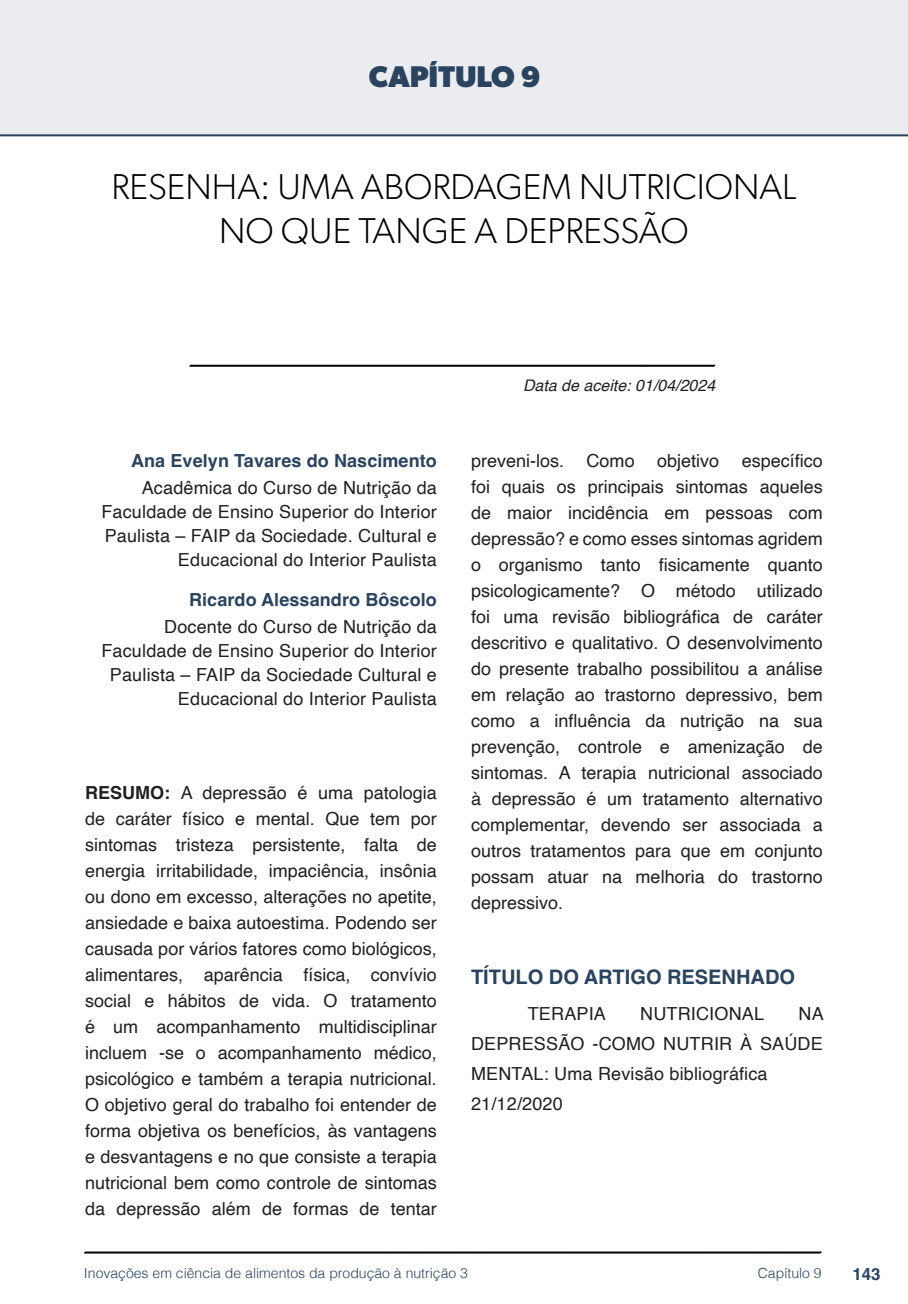
<style>
.page{position:relative;width:908px;height:1304px;background:#fff}
.page>*{position:absolute;margin:0;border:0;box-sizing:border-box;transform-origin:0 0}
.nome_artigos{font:300 36px/44px "Gibson";color:#000;text-align:center}
.capítulos{font:700 30px "Gibson";color:#2a435e}
.TITULOS{font:700 20px "Helvetica";color:#2a435e}
.Resumos_e_PC_TXT{font:18px/26px "Helvetica";color:#231f20;text-align:justify}
.info_autores{font:18px/24px "Helvetica";letter-spacing:.01em;color:#231f20;text-align:right}
.txt{font:18px/30px "Helvetica";letter-spacing:.01em;color:#231f20;text-align:justify}
.nome_autores{font:700 18px "Helvetica";letter-spacing:.005em;color:#2a435e}
.t1{font:700 16.8px "Helvetica";color:#2a435e}
.t2{font:italic 16px "Helvetica";color:#231f20}
.t3{font:300 14px "Helvetica";color:#2a435e}
.s1{font-weight:700}
</style>
<div class="page">
<svg style="left:84px;top:1251px;width:737px;height:3px;background:#515151"></svg>
<div style="left:0;top:0;width:907px;height:136px;background:#eaecef"></div>
<svg style="left:189px;top:364px;width:526px;height:3px;background:#4f4f4f"></svg>
<div style="left:44px;top:72px;width:68px;height:61px;background:#eaecef"></div>
<p class="capítulos" style="left:369px;top:58px;width:173px">CAPÍTULO 9</p>
<p class="nome_artigos" style="left:111px;top:164px;width:686px">RESENHA: UMA ABORDAGEM NUTRICIONAL<br>NO QUE TANGE A DEPRESSÃO</p>
<p class="nome_autores" style="left:131px;top:450px;width:307px">Ana Evelyn Tavares do Nascimento</p>
<p class="info_autores" style="left:101px;top:477px;width:337px">Acadêmica do Curso de Nutrição da Faculdade de Ensino Superior do Interior Paulista – FAIP da Sociedade. Cultural e Educacional do Interior Paulista</p>
<p class="nome_autores" style="left:189px;top:588px;width:249px">Ricardo Alessandro Bôscolo</p>
<p class="info_autores" style="left:101px;top:615px;width:337px">Docente do Curso de Nutrição da Faculdade de Ensino Superior do Interior Paulista – FAIP da Sociedade Cultural e Educacional do Interior Paulista</p>
<p class="Resumos_e_PC_TXT" style="left:85px;top:780px;width:353px"><span class="s1">RESUMO:</span> A depressão é uma patologia de caráter físico e mental. Que tem por sintomas tristeza persistente, falta de energia irritabilidade, impaciência, insônia ou dono em excesso, alterações no apetite, ansiedade e baixa autoestima. Podendo ser causada por vários fatores como biológicos, alimentares, aparência física, convívio social e hábitos de vida. O tratamento é um acompanhamento multidisciplinar incluem -se o acompanhamento médico, psicológico e também a terapia nutricional.<br>O objetivo geral do trabalho foi entender de forma objetiva os benefícios, às vantagens e desvantagens e no que consiste a terapia nutricional bem como controle de sintomas da depressão além de formas de tentar</p>
<p class="t2" style="left:523px;top:373px;width:194px">Data de aceite: 01/04/2024</p>
<p class="Resumos_e_PC_TXT" style="left:471px;top:448px;width:353px">preveni-los. Como objetivo específico foi quais os principais sintomas aqueles de maior incidência em pessoas com depressão? e como esses sintomas agridem o organismo tanto fisicamente quanto psicologicamente? O método utilizado foi uma revisão bibliográfica de caráter descritivo e qualitativo. O desenvolvimento do presente trabalho possibilitou a análise em relação ao trastorno depressivo, bem como a influência da nutrição na sua prevenção, controle e amenização de sintomas. A terapia nutricional associado à depressão é um tratamento alternativo complementar, devendo ser associada a outros tratamentos para que em conjunto possam atuar na melhoria do trastorno depressivo.</p>
<p class="TITULOS" style="left:471px;top:965px;width:325px">TÍTULO DO ARTIGO RESENHADO</p>
<p class="txt" style="left:527px;top:999px;width:80px">TERAPIA</p>
<p class="txt" style="left:640px;top:999px;width:125px">NUTRICIONAL</p>
<p class="txt" style="left:471px;top:999px;width:354px;text-indent:327px">NA DEPRESSÃO -COMO NUTRIR À SAÚDE MENTAL: Uma Revisão bibliográfica</p>
<p class="txt" style="left:471px;top:1089px;width:93px">21/12/2020</p>
<p class="t3" style="left:84px;top:1261px;width:385px">Inovações em ciência de alimentos da produção à nutrição 3</p>
<p class="t3" style="left:757px;top:1261px;width:65px">Capítulo 9</p>
<p class="t1" style="left:851px;top:1264px;width:30px">143</p>
</div>
